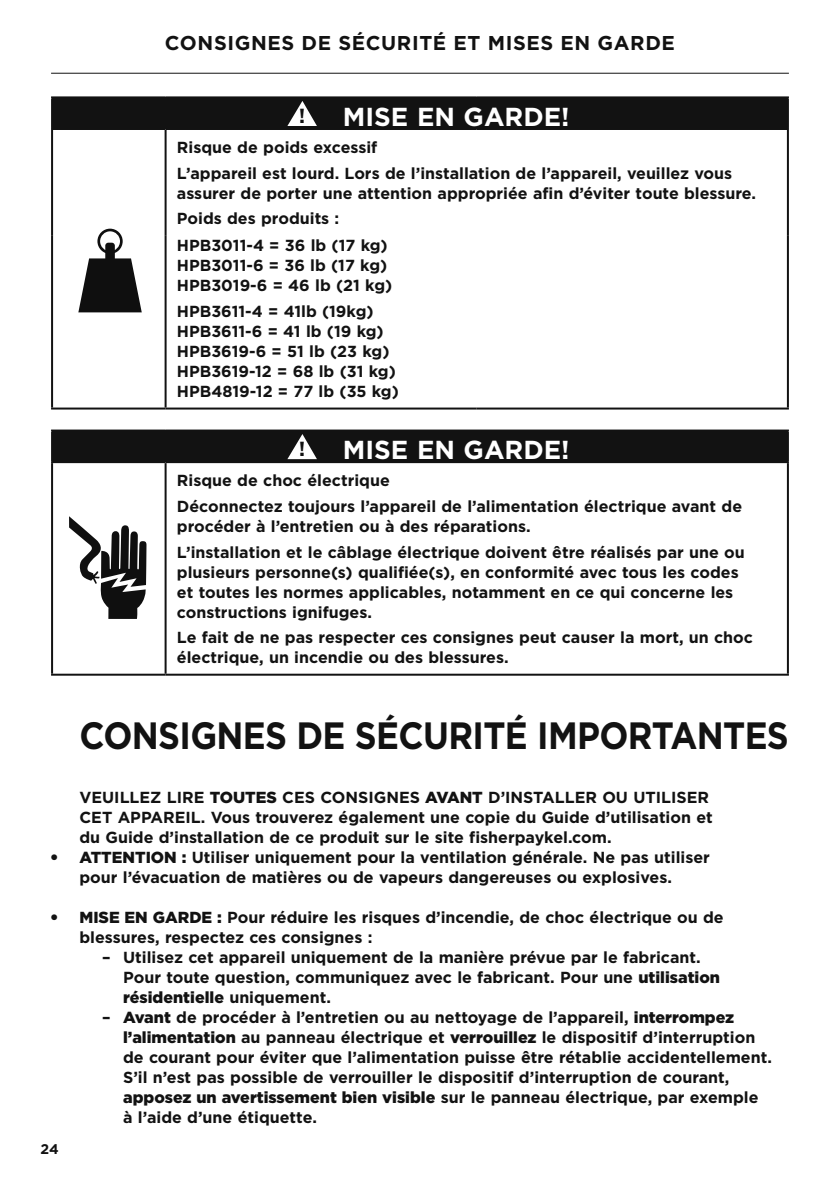
<style>
.page{position:relative;width:840px;height:1191px;background:#fff}
.page>*{position:absolute;margin:0;border:0;box-sizing:border-box;transform-origin:0 0}
.t1{font:700 38px "Gotham";letter-spacing:-.02em;color:#121212;scale:.9 1}
.t2{font:700 26px "Gotham";color:#fff}
.t3{font:700 20.4px "Gotham";color:#121212}
.t4{font:700 20px "Gotham";letter-spacing:.03em;color:#121212}
.t5{font:700 16px/20px "Gotham";color:#121212}
.t6{font:700 14px "Gotham";color:#121212}
.s1{font-weight:900}
</style>
<div class="page">
<hr style="left:51px;top:73px;width:737px;height:1px;background:#121212">
<div style="left:52px;top:97px;width:735px;height:32px;background:#121212"></div>
<hr style="left:51px;top:96px;width:114px;height:2px;background:#121212">
<hr style="left:51px;top:98px;width:2px;height:30px;background:#121212">
<hr style="left:165px;top:96px;width:311px;height:2px;background:#121212">
<hr style="left:476px;top:96px;width:312px;height:2px;background:#121212">
<hr style="left:786px;top:98px;width:2px;height:30px;background:#121212">
<hr style="left:786px;top:130px;width:2px;height:106px;background:#121212">
<hr style="left:51px;top:407px;width:114px;height:2px;background:#121212">
<hr style="left:51px;top:128px;width:114px;height:2px;background:#121212">
<hr style="left:51px;top:130px;width:2px;height:106px;background:#121212">
<hr style="left:165px;top:128px;width:311px;height:2px;background:#121212">
<hr style="left:164px;top:130px;width:2px;height:106px;background:#121212">
<hr style="left:476px;top:128px;width:312px;height:2px;background:#121212">
<hr style="left:51px;top:236px;width:2px;height:171px;background:#121212">
<hr style="left:164px;top:236px;width:2px;height:171px;background:#121212">
<hr style="left:786px;top:236px;width:2px;height:171px;background:#121212">
<hr style="left:165px;top:407px;width:311px;height:2px;background:#121212">
<hr style="left:476px;top:407px;width:312px;height:2px;background:#121212">
<svg style="left:287px;top:101px;width:30px;height:25px"></svg>
<svg style="left:78px;top:229px;width:64px;height:83px"></svg>
<div style="left:52px;top:430px;width:735px;height:32px;background:#121212"></div>
<hr style="left:51px;top:429px;width:114px;height:2px;background:#121212">
<hr style="left:51px;top:431px;width:2px;height:30px;background:#121212">
<hr style="left:165px;top:429px;width:623px;height:2px;background:#121212">
<hr style="left:786px;top:431px;width:2px;height:30px;background:#121212">
<hr style="left:51px;top:461px;width:114px;height:2px;background:#121212">
<hr style="left:51px;top:463px;width:2px;height:210px;background:#121212">
<hr style="left:165px;top:461px;width:623px;height:2px;background:#121212">
<hr style="left:164px;top:463px;width:2px;height:210px;background:#121212">
<hr style="left:786px;top:463px;width:2px;height:210px;background:#121212">
<hr style="left:51px;top:673px;width:114px;height:2px;background:#121212">
<hr style="left:165px;top:673px;width:623px;height:2px;background:#121212">
<svg style="left:287px;top:434px;width:30px;height:25px"></svg>
<svg style="left:69px;top:516px;width:77px;height:103px"></svg>
<p class="t4" style="left:165px;top:30px;width:511px">CONSIGNES DE SÉCURITÉ ET MISES EN GARDE</p>
<p class="t3" style="left:299px;top:102px;width:8px">!</p>
<h2 class="t2" style="left:343px;top:99px;width:228px">MISE EN GARDE!</h2>
<p class="t5" style="left:177px;top:135px;width:556px;line-height:25.6px">Risque de poids excessif<br>L’appareil est lourd. Lors de l’installation de l’appareil, veuillez vous</p>
<p class="t5" style="left:177px;top:180px;width:580px;line-height:26.4px">assurer de porter une attention appropriée afin d’éviter toute blessure.<br>Poids des produits :<br>HPB3011-4 = 36 lb (17 kg)</p>
<p class="t5" style="left:177px;top:256px;width:217px">HPB3011-6 = 36 lb (17 kg)<br>HPB3019-6 = 46 lb (21 kg)</p>
<p class="t5" style="left:177px;top:301px;width:223px">HPB3611-4 = 41lb (19kg)<br>HPB3611-6 = 41 lb (19 kg)<br>HPB3619-6 = 51 lb (23 kg)<br>HPB3619-12 = 68 lb (31 kg)<br>HPB4819-12 = 77 lb (35 kg)</p>
<p class="t3" style="left:299px;top:435px;width:8px">!</p>
<h2 class="t2" style="left:343px;top:432px;width:228px">MISE EN GARDE!</h2>
<p class="t5" style="left:177px;top:468px;width:566px;line-height:25.6px">Risque de choc électrique<br>Déconnectez toujours l’appareil de l’alimentation électrique avant de</p>
<p class="t5" style="left:177px;top:513px;width:569px;line-height:25.6px">procéder à l’entretien ou à des réparations.<br>L’installation et le câblage électrique doivent être réalisés par une ou</p>
<p class="t5" style="left:177px;top:562px;width:563px">plusieurs personne(s) qualifiée(s), en conformité avec tous les codes et toutes les normes applicables, notamment en ce qui concerne les constructions ignifuges.</p>
<p class="t5" style="left:177px;top:627px;width:577px">Le fait de ne pas respecter ces consignes peut causer la mort, un choc électrique, un incendie ou des blessures.</p>
<h1 class="t1" style="left:79px;top:710px;width:789px">CONSIGNES DE SÉCURITÉ IMPORTANTES</h1>
<p class="t5" style="left:79px;top:787px;width:634px">VEUILLEZ LIRE <span class="s1">TOUTES</span> CES CONSIGNES <span class="s1">AVANT</span> D’INSTALLER OU UTILISER<br>CET APPAREIL. Vous trouverez également une copie du Guide d’utilisation et du Guide d’installation de ce produit sur le site fisherpaykel.com.</p>
<p class="t5" style="left:51px;top:847px;width:660px;text-align:center">● <span class="s1">ATTENTION :</span> Utiliser uniquement pour la ventilation générale. Ne pas utiliser pour l’évacuation de matières ou de vapeurs dangereuses ou explosives.</p>
<p class="t5" style="left:79px;top:907px;width:645px;text-indent:-28px">● <span class="s1">MISE EN GARDE :</span> Pour réduire les risques d’incendie, de choc électrique ou de blessures, respectez ces consignes :</p>
<p class="t5" style="left:123px;top:947px;width:598px;text-indent:-21px">– Utilisez cet appareil uniquement de la manière prévue par le fabricant.<br>Pour toute question, communiquez avec le fabricant. Pour une <span class="s1">utilisation résidentielle</span> uniquement.</p>
<p class="t5" style="left:123px;top:1007px;width:650px;text-indent:-21px">– <span class="s1">Avant</span> de procéder à l’entretien ou au nettoyage de l’appareil, <span class="s1">interrompez l’alimentation</span> au panneau électrique et <span class="s1">verrouillez</span> le dispositif d’interruption de courant pour éviter que l’alimentation puisse être rétablie accidentellement.<br>S’il n’est pas possible de verrouiller le dispositif d’interruption de courant, <span class="s1">apposez un avertissement bien visible</span> sur le panneau électrique, par exemple à l’aide d’une étiquette.</p>
<p class="t6" style="left:41px;top:1139px;width:20px">24</p>
</div>
